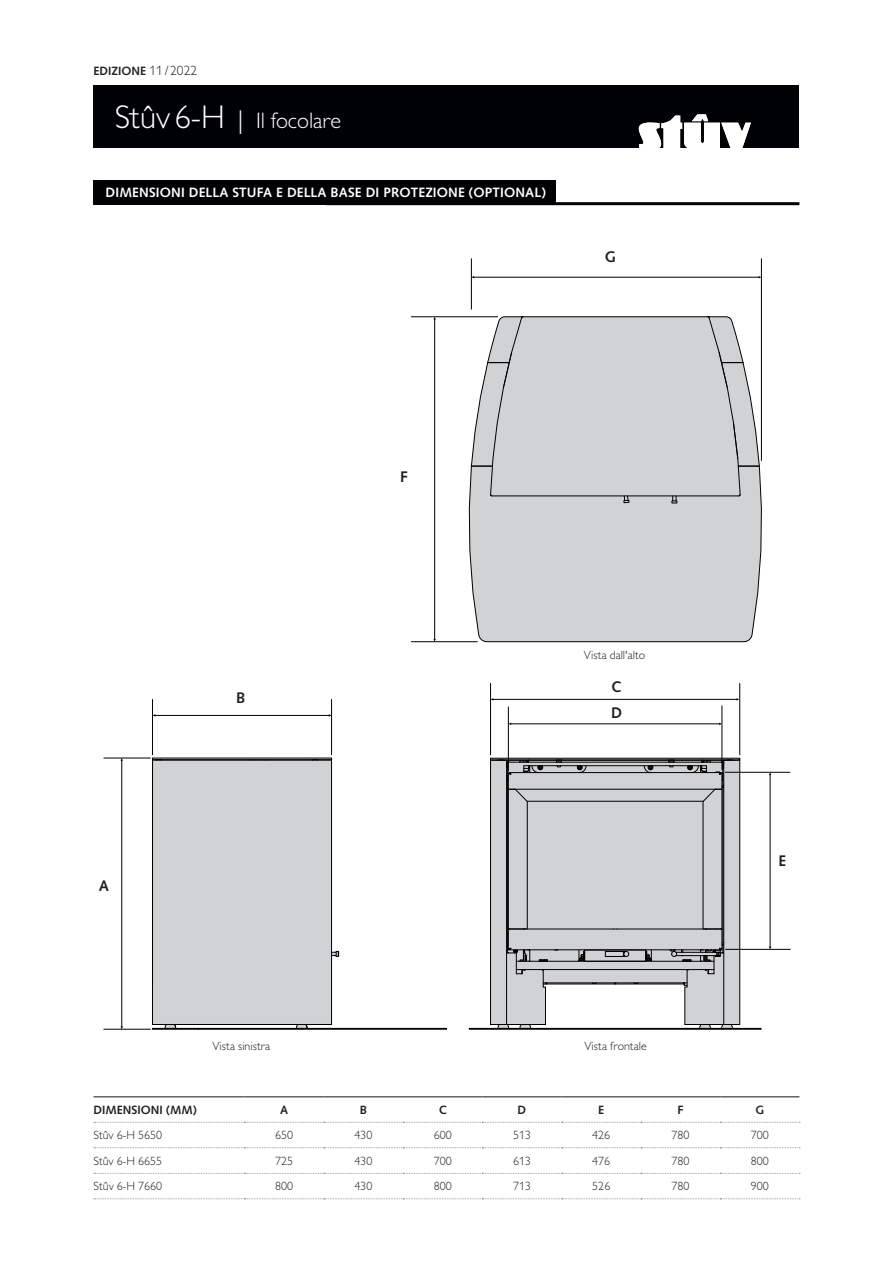
<style>
.page{position:relative;width:893px;height:1263px;background:#fff}
.page>*{position:absolute;margin:0;border:0;box-sizing:border-box;transform-origin:0 0}
.t1{font:300 22.5px "Gill Sans MT Pro";color:#fff}
.t2{font:700 15.6px "Syntax LT Std";color:#fff}
.t3{font:700 15.3px "Syntax LT Std";color:#231f20}
.t4{font:700 14.25px "Syntax LT Std";color:#231f20}
.t5{font:700 13.5px "Syntax LT Std";letter-spacing:.01em;color:#fff}
.t6{font:300 12px "Gill Sans MT Pro";color:#231f20}
.t7{font:700 12px "Syntax LT Std";color:#231f20}
.s1{font-family:"Gill Sans MT Pro";font-weight:300;font-size:13.5px}
.s2{font-size:33px}
.s3{font-size:25.5px}
</style>
<div class="page">
<div style="left:94px;top:85px;width:705px;height:63px;background:#000104"></div>
<svg style="left:639px;top:114px;width:112px;height:34px"></svg>
<hr style="left:326px;top:202px;width:473px;height:3px;background:#000104">
<svg style="left:153px;top:758px;width:293px;height:270px;fill:#d1d2d4"></svg>
<svg style="left:469px;top:758px;width:292px;height:270px"></svg>
<div style="left:490px;top:758px;width:250px;height:2px;border:1px solid #000001"></div>
<div style="left:490px;top:760px;width:17px;height:265px;border:1px solid #000001"></div>
<div style="left:469px;top:1028px;width:292px;height:1px;border:1px solid #000001"></div>
<svg style="left:497px;top:759px;width:236px;height:270px;background:#c4c5c6"></svg>
<svg style="left:174px;top:1025px;width:124px;height:3px"></svg>
<div style="left:152px;top:758px;width:180px;height:2px;border:1px solid #000001"></div>
<div style="left:152px;top:760px;width:180px;height:265px;border:1px solid #000001"></div>
<div style="left:152px;top:1028px;width:47px;height:1px;border:1px solid #000001"></div>
<div style="left:198px;top:1028px;width:104px;height:1px;border:1px solid #000001"></div>
<div style="left:301px;top:1028px;width:146px;height:1px;border:1px solid #000001"></div>
<svg style="left:331px;top:950px;width:8px;height:8px"></svg>
<div style="left:524px;top:316px;width:183px;height:149px;background:#d1d2d4"></div>
<svg style="left:471px;top:316px;width:53px;height:149px"></svg>
<svg style="left:707px;top:316px;width:53px;height:149px"></svg>
<div style="left:469px;top:465px;width:293px;height:177px;background:#d1d2d4"></div>
<svg style="left:623px;top:495px;width:7px;height:8px"></svg>
<svg style="left:671px;top:495px;width:7px;height:9px"></svg>
<hr style="left:152px;top:699px;width:1px;height:56px;background:#000001">
<hr style="left:331px;top:699px;width:1px;height:56px;background:#000001">
<hr style="left:155px;top:715px;width:174px;height:1px;background:#000001">
<hr style="left:490px;top:683px;width:1px;height:72px;background:#000001">
<hr style="left:739px;top:683px;width:1px;height:72px;background:#000001">
<hr style="left:493px;top:699px;width:244px;height:1px;background:#000001">
<hr style="left:104px;top:758px;width:46px;height:1px;background:#000001">
<hr style="left:104px;top:1029px;width:46px;height:1px;background:#000001">
<hr style="left:121px;top:760px;width:1px;height:267px;background:#000001">
<hr style="left:725px;top:772px;width:65px;height:1px;background:#000001">
<hr style="left:726px;top:949px;width:64px;height:1px;background:#000001">
<hr style="left:508px;top:707px;width:1px;height:64px;background:#000001">
<hr style="left:722px;top:706px;width:1px;height:64px;background:#000001">
<hr style="left:510px;top:723px;width:210px;height:1px;background:#000001">
<hr style="left:770px;top:774px;width:1px;height:173px;background:#000001">
<hr style="left:411px;top:316px;width:87px;height:1px;background:#000001">
<hr style="left:411px;top:641px;width:66px;height:1px;background:#000001">
<hr style="left:434px;top:319px;width:1px;height:321px;background:#000001">
<hr style="left:471px;top:259px;width:1px;height:50px;background:#000001">
<hr style="left:761px;top:259px;width:1px;height:201px;background:#000001">
<hr style="left:473px;top:277px;width:286px;height:1px;background:#000001">
<div style="left:94px;top:180px;width:462px;height:25px;background:#000104"></div>
<hr style="left:94px;top:1096px;width:150px;height:1px;background:#636366">
<hr style="left:244px;top:1096px;width:80px;height:1px;background:#636366">
<hr style="left:324px;top:1096px;width:79px;height:1px;background:#636366">
<hr style="left:403px;top:1096px;width:79px;height:1px;background:#636366">
<hr style="left:482px;top:1096px;width:80px;height:1px;background:#636366">
<hr style="left:562px;top:1096px;width:79px;height:1px;background:#636366">
<hr style="left:641px;top:1096px;width:79px;height:1px;background:#636366">
<hr style="left:720px;top:1096px;width:79px;height:1px;background:#636366">
<svg style="left:94px;top:1122px;width:706px;height:1px"></svg>
<svg style="left:94px;top:1147px;width:706px;height:1px"></svg>
<svg style="left:94px;top:1173px;width:706px;height:1px"></svg>
<svg style="left:94px;top:1198px;width:706px;height:1px"></svg>
<p class="t7" style="left:94px;top:64px;width:105px">EDIZIONE <span class="s1">11/ 2022</span></p>
<h1 class="t1" style="left:115px;top:107px;width:228px"><span class="s2">Stûv 6-H</span> <span class="s3">|</span> Il focolare</h1>
<p class="t5" style="left:106px;top:185px;width:442px">DIMENSIONI DELLA STUFA E DELLA BASE DI PROTEZIONE (OPTIONAL)</p>
<h2 class="t2" style="left:120px;top:188px;width:82px">Dimensions</h2>
<p class="t3" style="left:605px;top:248px;width:13px">G</p>
<p class="t3" style="left:400px;top:468px;width:9px">F</p>
<p class="t3" style="left:99px;top:877px;width:12px">A</p>
<p class="t3" style="left:236px;top:689px;width:11px">B</p>
<p class="t6" style="left:584px;top:648px;width:63px">Vista dall'alto</p>
<p class="t3" style="left:611px;top:677px;width:12px">C</p>
<p class="t3" style="left:611px;top:704px;width:13px">D</p>
<p class="t3" style="left:778px;top:852px;width:9px">E</p>
<p class="t6" style="left:212px;top:1039px;width:59px">Vista sinistra</p>
<p class="t6" style="left:584px;top:1039px;width:64px">Vista frontale</p>
<p class="t7" style="left:94px;top:1103px;width:105px">DIMENSIONI (MM)</p>
<p class="t7" style="left:280px;top:1103px;width:10px">A</p>
<p class="t7" style="left:360px;top:1103px;width:9px">B</p>
<p class="t7" style="left:439px;top:1103px;width:10px">C</p>
<p class="t7" style="left:518px;top:1103px;width:10px">D</p>
<p class="t7" style="left:598px;top:1103px;width:7px">E</p>
<p class="t7" style="left:677px;top:1103px;width:7px">F</p>
<p class="t7" style="left:755px;top:1103px;width:10px">G</p>
<p class="t6" style="left:94px;top:1128px;width:70px">Stûv 6-H 5650</p>
<p class="t6" style="left:275px;top:1128px;width:19px">650</p>
<p class="t6" style="left:354px;top:1128px;width:19px">430</p>
<p class="t6" style="left:434px;top:1128px;width:19px">600</p>
<p class="t6" style="left:513px;top:1128px;width:19px">513</p>
<p class="t6" style="left:592px;top:1128px;width:19px">426</p>
<p class="t6" style="left:671px;top:1128px;width:19px">780</p>
<p class="t6" style="left:751px;top:1128px;width:20px">700</p>
<p class="t6" style="left:94px;top:1153px;width:70px">Stûv 6-H 6655</p>
<p class="t6" style="left:275px;top:1153px;width:19px">725</p>
<p class="t6" style="left:354px;top:1153px;width:19px">430</p>
<p class="t6" style="left:434px;top:1153px;width:19px">700</p>
<p class="t6" style="left:513px;top:1153px;width:19px">613</p>
<p class="t6" style="left:592px;top:1153px;width:19px">476</p>
<p class="t6" style="left:672px;top:1153px;width:19px">780</p>
<p class="t6" style="left:751px;top:1153px;width:19px">800</p>
<p class="t6" style="left:94px;top:1179px;width:70px">Stûv 6-H 7660</p>
<p class="t6" style="left:275px;top:1179px;width:19px">800</p>
<p class="t6" style="left:354px;top:1179px;width:19px">430</p>
<p class="t6" style="left:434px;top:1179px;width:19px">800</p>
<p class="t6" style="left:513px;top:1179px;width:19px">713</p>
<p class="t6" style="left:592px;top:1179px;width:19px">526</p>
<p class="t6" style="left:672px;top:1179px;width:19px">780</p>
<p class="t6" style="left:751px;top:1179px;width:19px">900</p>
<p class="t4" style="left:592px;top:1108px;width:25px">700</p>
<p class="t4" style="left:502px;top:1134px;width:25px">476</p>
<p class="t4" style="left:592px;top:1134px;width:25px">800</p>
<p class="t4" style="left:362px;top:1159px;width:25px">430</p>
<p class="t4" style="left:502px;top:1159px;width:25px">526</p>
<p class="t4" style="left:592px;top:1159px;width:25px">900</p>
</div>
